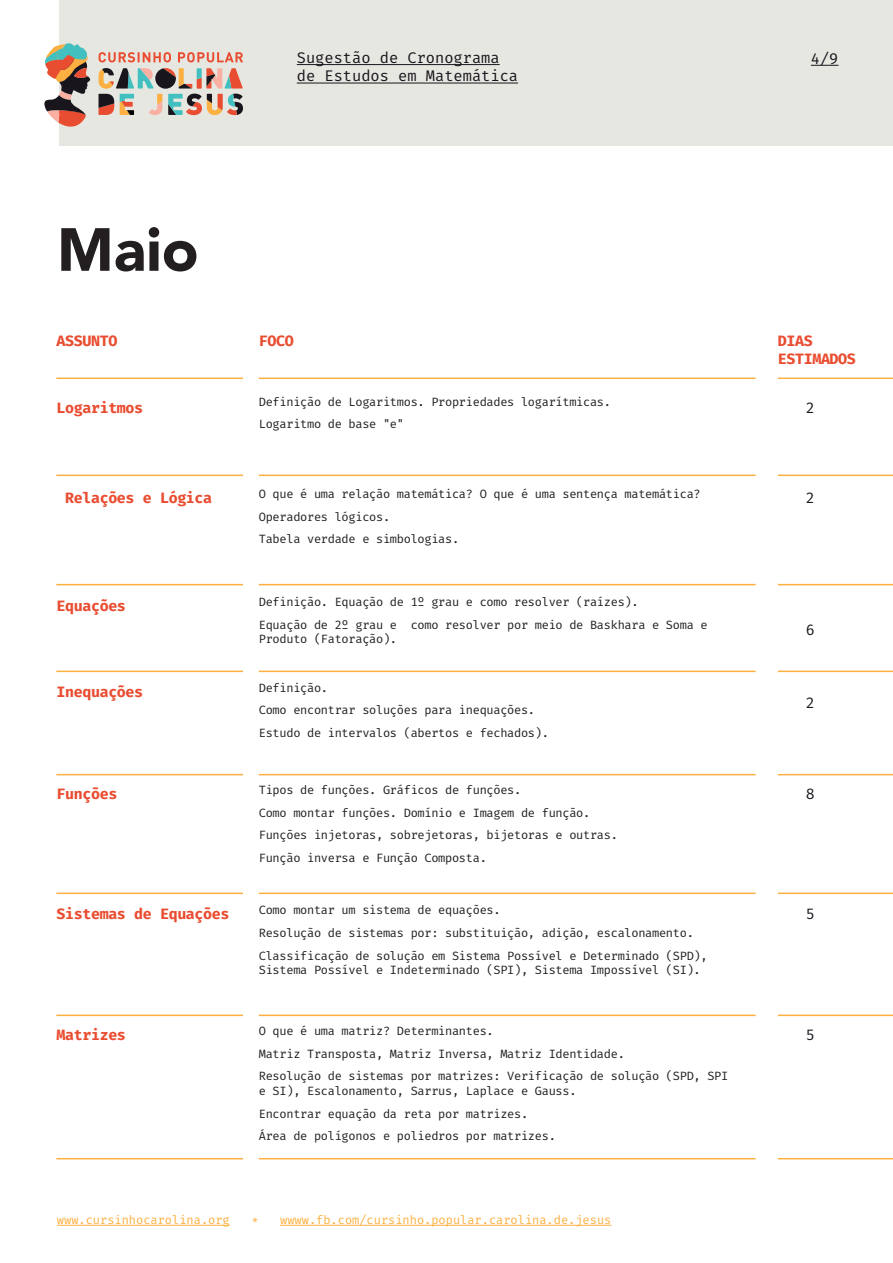
<style>
.page{position:relative;width:893px;height:1263px;background:#fff}
.page>*{position:absolute;margin:0;border:0;box-sizing:border-box;transform-origin:0 0}
.t1{font:900 60.15px "Avenir";color:#231f20}
.t2{font:15.3px/18.5px "Fira Mono";color:#19151c}
.t3{font:700 15px/18px "Fira Mono";letter-spacing:-.025em;color:#e94d31}
.t4{font:15px "Fira Mono";color:#19151c}
.t5{font:12px/22.8px "Fira Mono";letter-spacing:-.025em;color:#231f20}
.t6{font:12px "Fira Mono";color:#fbb041}
</style>
<div class="page">
<div style="left:59px;top:0;width:834px;height:146px;background:#e7e7e1"></div>
<svg style="left:811px;top:65px;width:27px;height:1px"></svg>
<svg style="left:99px;top:52px;width:72px;height:10px"></svg>
<svg style="left:178px;top:52px;width:65px;height:10px"></svg>
<svg style="left:44px;top:43px;width:47px;height:84px"></svg>
<svg style="left:99px;top:68px;width:144px;height:47px"></svg>
<hr style="left:297px;top:64px;width:203px;height:1px;background:#19151c">
<hr style="left:297px;top:83px;width:221px;height:1px;background:#19151c">
<hr style="left:57px;top:1225px;width:173px;height:1px;background:#fbb041">
<hr style="left:280px;top:1225px;width:331px;height:1px;background:#fbb041">
<hr style="left:56px;top:377px;width:187px;height:2px;background:#fbb041">
<hr style="left:778px;top:377px;width:115px;height:2px;background:#fbb041">
<hr style="left:259px;top:377px;width:497px;height:2px;background:#fbb041">
<hr style="left:56px;top:475px;width:187px;height:1px;background:#fbb041">
<hr style="left:778px;top:475px;width:115px;height:1px;background:#fbb041">
<hr style="left:259px;top:475px;width:497px;height:1px;background:#fbb041">
<hr style="left:56px;top:584px;width:187px;height:1px;background:#fbb041">
<hr style="left:778px;top:584px;width:115px;height:1px;background:#fbb041">
<hr style="left:259px;top:584px;width:497px;height:1px;background:#fbb041">
<hr style="left:56px;top:671px;width:187px;height:1px;background:#fbb041">
<hr style="left:778px;top:671px;width:115px;height:1px;background:#fbb041">
<hr style="left:259px;top:671px;width:497px;height:1px;background:#fbb041">
<hr style="left:56px;top:774px;width:187px;height:1px;background:#fbb041">
<hr style="left:778px;top:774px;width:115px;height:1px;background:#fbb041">
<hr style="left:259px;top:774px;width:497px;height:1px;background:#fbb041">
<hr style="left:56px;top:892px;width:187px;height:2px;background:#fbb041">
<hr style="left:778px;top:892px;width:115px;height:2px;background:#fbb041">
<hr style="left:259px;top:892px;width:497px;height:2px;background:#fbb041">
<hr style="left:56px;top:1014px;width:187px;height:2px;background:#fbb041">
<hr style="left:778px;top:1014px;width:115px;height:2px;background:#fbb041">
<hr style="left:259px;top:1014px;width:497px;height:2px;background:#fbb041">
<hr style="left:56px;top:1158px;width:187px;height:1px;background:#fbb041">
<hr style="left:778px;top:1158px;width:115px;height:1px;background:#fbb041">
<hr style="left:259px;top:1158px;width:497px;height:1px;background:#fbb041">
<h1 class="t1" style="left:57px;top:198px;width:143px">Maio</h1>
<p class="t2" style="left:297px;top:50px;width:223px">Sugestão de Cronograma de Estudos em Matemática</p>
<p class="t2" style="left:811px;top:50px;width:29px">4/9</p>
<p class="t3" style="left:57px;top:333px;width:62px">ASSUNTO</p>
<p class="t3" style="left:259px;top:333px;width:36px">FOCO</p>
<p class="t3" style="left:778px;top:333px;width:79px">DIAS<br>ESTIMADOS</p>
<p class="t5" style="left:259px;top:391px;width:354px">Definição de Logaritmos. Propriedades logarítmicas.<br>Logaritmo de base "e"</p>
<p class="t3" style="left:57px;top:400px;width:88px">Logaritmos</p>
<p class="t4" style="left:806px;top:397px;width:10px">2</p>
<p class="t3" style="left:65px;top:490px;width:149px">Relações e Lógica</p>
<p class="t5" style="left:259px;top:483px;width:443px">O que é uma relação matemática? O que é uma sentença matemática?<br>Operadores lógicos.<br>Tabela verdade e simbologias.</p>
<p class="t3" style="left:57px;top:598px;width:71px">Equações</p>
<p class="t5" style="left:259px;top:592px;width:450px">Definição. Equação de 1º grau e como resolver (raízes).<br>Equação de 2º grau e como resolver por meio de Baskhara e Soma e</p>
<p class="t5" style="left:259px;top:629px;width:140px">Produto (Fatoração).</p>
<p class="t3" style="left:57px;top:683px;width:88px">Inequações</p>
<p class="t5" style="left:259px;top:677px;width:292px">Definição.<br>Como encontrar soluções para inequações.<br>Estudo de intervalos (abertos e fechados).</p>
<p class="t3" style="left:57px;top:786px;width:62px">Funções</p>
<p class="t5" style="left:259px;top:779px;width:361px">Tipos de funções. Gráficos de funções.<br>Como montar funções. Domínio e Imagem de função.<br>Funções injetoras, sobrejetoras, bijetoras e outras.<br>Função inversa e Função Composta.</p>
<p class="t3" style="left:57px;top:906px;width:174px">Sistemas de Equações</p>
<p class="t5" style="left:259px;top:899px;width:450px">Como montar um sistema de equações.<br>Resolução de sistemas por: substituição, adição, escalonamento.<br>Classificação de solução em Sistema Possível e Determinado (SPD),</p>
<p class="t5" style="left:259px;top:959px;width:443px">Sistema Possível e Indeterminado (SPI), Sistema Impossível (SI).</p>
<p class="t3" style="left:57px;top:1027px;width:71px">Matrizes</p>
<p class="t5" style="left:259px;top:1020px;width:471px">O que é uma matriz? Determinantes.<br>Matriz Transposta, Matriz Inversa, Matriz Identidade.<br>Resolução de sistemas por matrizes: Verificação de solução (SPD, SPI</p>
<p class="t5" style="left:259px;top:1080px;width:319px">e SI), Escalonamento, Sarrus, Laplace e Gauss.<br>Encontrar equação da reta por matrizes.<br>Área de polígonos e poliedros por matrizes.</p>
<p class="t6" style="left:57px;top:1211px;width:174px">www.cursinhocarolina.org</p>
<p class="t6" style="left:251px;top:1211px;width:362px">* wwww.fb.com/cursinho.popular.carolina.de.jesus</p>
<p class="t4" style="left:806px;top:487px;width:10px">2</p>
<p class="t4" style="left:806px;top:619px;width:10px">6</p>
<p class="t4" style="left:806px;top:692px;width:10px">2</p>
<p class="t4" style="left:806px;top:783px;width:10px">8</p>
<p class="t4" style="left:806px;top:903px;width:10px">5</p>
<p class="t4" style="left:806px;top:1024px;width:10px">5</p>
</div>
